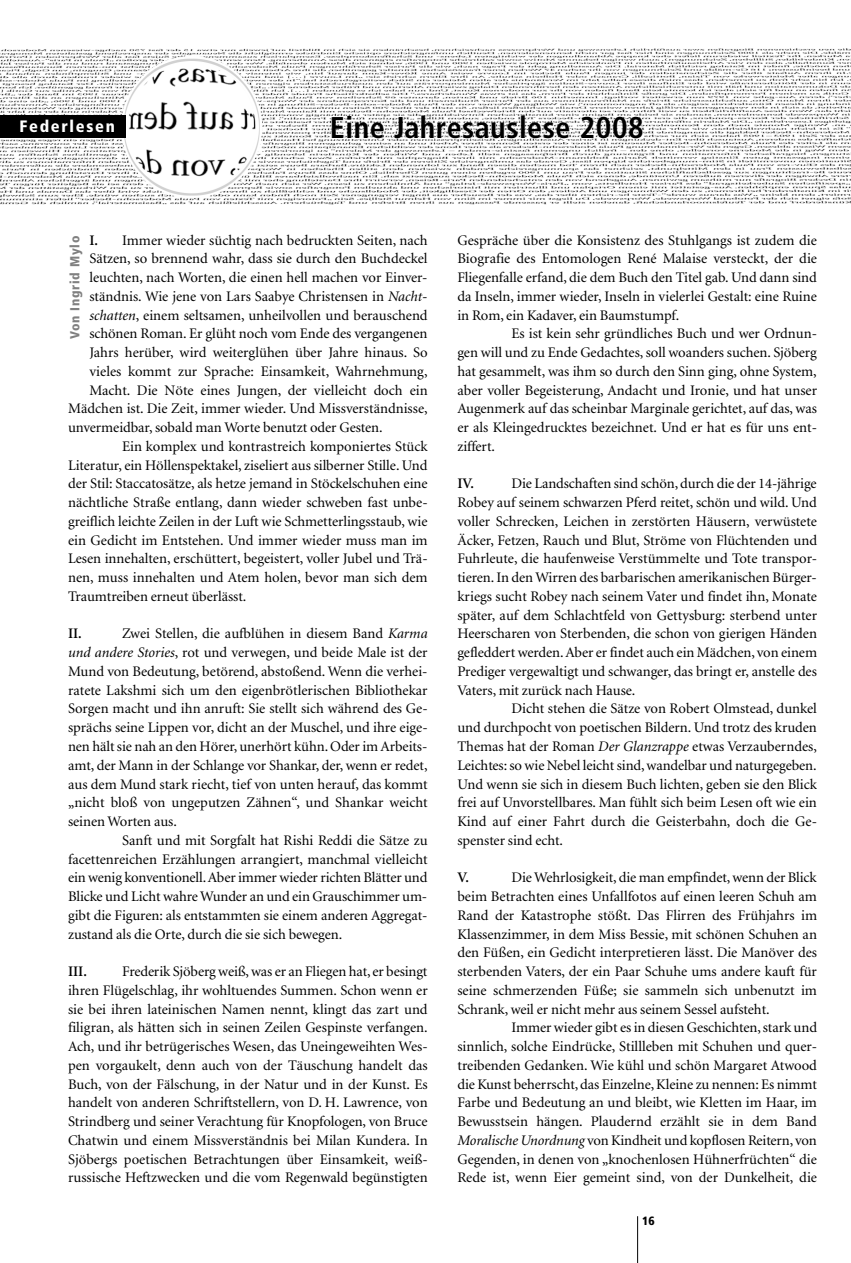
<style>
.page{position:relative;width:851px;height:1263px;background:#fff}
.page>*{position:absolute;margin:0;border:0;box-sizing:border-box;transform-origin:0 0}
.t1{font:700 condensed 30px "Frutiger";letter-spacing:.015em;color:#000}
.t2{font:900 condensed 16.5px "Frutiger";letter-spacing:.105em;color:#fff}
.t3{font:14.7px/18.8px "Minion";letter-spacing:-.005em;color:#000;text-align:justify}
.t4{font:600 14.7px "Minion";letter-spacing:-.005em;color:#000}
.t5{font:900 condensed 13.2px "Frutiger";letter-spacing:.05em;color:#808080}
.t6{font:900 condensed 12px "Frutiger";color:#000}
.s1{font-weight:600}
.s2{font-style:italic}
</style>
<div class="page">
<hr style="left:637px;top:1216px;width:1px;height:47px;background:#000">
<img style="left:0;top:48px;width:850px;height:157px">
<div style="left:0;top:115px;width:125px;height:23px;background:#000"></div>
<p class="t2" style="left:20px;top:120px;width:97px">Federlesen</p>
<h1 class="t1" style="left:330px;top:115px;width:315px">Eine Jahresauslese 2008</h1>
<p class="t3" style="left:89px;top:232px;width:340px"><span class="s1">I.</span> Immer wieder süchtig nach bedruckten Seiten, nach</p>
<p class="t3" style="left:89px;top:250px;width:340px">Sätzen, so brennend wahr, dass sie durch den Buchdeckel</p>
<p class="t3" style="left:89px;top:269px;width:340px">leuchten, nach Worten, die einen hell machen vor Einver-</p>
<p class="t3" style="left:89px;top:288px;width:340px">ständnis. Wie jene von Lars Saabye Christensen in <span class="s2">Nacht-</span></p>
<p class="t3" style="left:89px;top:307px;width:340px"><span class="s2">schatten</span>, einem seltsamen, unheilvollen und berauschend</p>
<p class="t3" style="left:89px;top:325px;width:339px">schönen Roman. Er glüht noch vom Ende des vergangenen</p>
<p class="t3" style="left:89px;top:344px;width:340px">Jahrs herüber, wird weiterglühen über Jahre hinaus. So</p>
<p class="t3" style="left:89px;top:363px;width:340px">vieles kommt zur Sprache: Einsamkeit, Wahrnehmung,</p>
<p class="t3" style="left:89px;top:382px;width:340px">Macht. Die Nöte eines Jungen, der vielleicht doch ein</p>
<p class="t3" style="left:68px;top:400px;width:361px">Mädchen ist. Die Zeit, immer wieder. Und Missverständnisse,</p>
<p class="t3" style="left:68px;top:419px;width:316px">unvermeidbar, sobald man Worte benutzt oder Gesten.</p>
<p class="t3" style="left:122px;top:438px;width:307px">Ein komplex und kontrastreich komponiertes Stück</p>
<p class="t3" style="left:68px;top:457px;width:361px">Literatur, ein Höllenspektakel, ziseliert aus silberner Stille. Und</p>
<p class="t3" style="left:68px;top:475px;width:361px">der Stil: Staccatosätze, als hetze jemand in Stöckelschuhen eine</p>
<p class="t3" style="left:68px;top:494px;width:361px">nächtliche Straße entlang, dann wieder schweben fast unbe-</p>
<p class="t3" style="left:68px;top:513px;width:361px">greiflich leichte Zeilen in der Luft wie Schmetterlingsstaub, wie</p>
<p class="t3" style="left:68px;top:532px;width:361px">ein Gedicht im Entstehen. Und immer wieder muss man im</p>
<p class="t3" style="left:68px;top:550px;width:361px">Lesen innehalten, erschüttert, begeistert, voller Jubel und Trä-</p>
<p class="t3" style="left:68px;top:569px;width:361px">nen, muss innehalten und Atem holen, bevor man sich dem</p>
<p class="t3" style="left:68px;top:588px;width:180px">Traumtreiben erneut überlässt.</p>
<p class="t4" style="left:68px;top:628px;width:15px">II.</p>
<p class="t5" style="left:69px;top:339px;width:105px;rotate:-90deg">Von Ingrid Mylo</p>
<p class="t3" style="left:68px;top:625px;width:361px;text-indent:54px">Zwei Stellen, die aufblühen in diesem Band <span class="s2">Karma und andere Stories</span>, rot und verwegen, und beide Male ist der Mund von Bedeutung, betörend, abstoßend. Wenn die verhei&shy;ratete Lakshmi sich um den eigenbrötlerischen Bibliothekar Sorgen macht und ihn anruft: Sie stellt sich während des Ge&shy;sprächs seine Lippen vor, dicht an der Muschel, und ihre eige&shy;nen hält sie nah an den Hörer, unerhört kühn. Oder im Arbeits&shy;amt, der Mann in der Schlange vor Shankar, der, wenn er redet, aus dem Mund stark riecht, tief von unten herauf, das kommt „nicht bloß von ungeputzen Zähnen“, und Shankar weicht seinen Worten aus.</p>
<p class="t3" style="left:68px;top:832px;width:361px;text-indent:54px">Sanft und mit Sorgfalt hat Rishi Reddi die Sätze zu facettenreichen Erzählungen arrangiert, manchmal vielleicht ein wenig konventionell.Aber immer wieder richten Blätter und Blicke und Licht wahre Wunder an und ein Grauschimmer um&shy;gibt die Figuren: als entstammten sie einem anderen Aggregat&shy;zustand als die Orte, durch die sie sich bewegen.</p>
<p class="t4" style="left:68px;top:965px;width:20px">III.</p>
<p class="t3" style="left:68px;top:963px;width:361px;text-indent:54px">Frederik Sjöberg weiß, was er an Fliegen hat, er besingt ihren Flügelschlag, ihr wohltuendes Summen. Schon wenn er sie bei ihren lateinischen Namen nennt, klingt das zart und filigran, als hätten sich in seinen Zeilen Gespinste verfangen.<br>Ach, und ihr betrügerisches Wesen, das Uneingeweihten Wes&shy;pen vorgaukelt, denn auch von der Täuschung handelt das Buch, von der Fälschung, in der Natur und in der Kunst. Es handelt von anderen Schriftstellern, von D. H. Lawrence, von Strindberg und seiner Verachtung für Knopfologen, von Bruce Chatwin und einem Missverständnis bei Milan Kundera. In Sjöbergs poetischen Betrachtungen über Einsamkeit, weiß&shy;russische Heftzwecken und die vom Regenwald begünstigten</p>
<p class="t3" style="left:457px;top:232px;width:361px">Gespräche über die Konsistenz des Stuhlgangs ist zudem die Biografie des Entomologen René Malaise versteckt, der die Fliegenfalle erfand, die dem Buch den Titel gab. Und dann sind da Inseln, immer wieder, Inseln in vielerlei Gestalt: eine Ruine in Rom, ein Kadaver, ein Baumstumpf.</p>
<p class="t3" style="left:457px;top:325px;width:361px;text-indent:54px">Es ist kein sehr gründliches Buch und wer Ordnun&shy;gen will und zu Ende Gedachtes, soll woanders suchen. Sjöberg hat gesammelt, was ihm so durch den Sinn ging, ohne System, aber voller Begeisterung, Andacht und Ironie, und hat unser Augenmerk auf das scheinbar Marginale gerichtet, auf das, was er als Kleingedrucktes bezeichnet. Und er hat es für uns ent&shy;ziffert.</p>
<p class="t4" style="left:457px;top:478px;width:18px">IV.</p>
<p class="t3" style="left:457px;top:475px;width:361px;text-indent:54px">Die Landschaften sind schön, durch die der 14-jährige Robey auf seinem schwarzen Pferd reitet, schön und wild. Und voller Schrecken, Leichen in zerstörten Häusern, verwüstete Äcker, Fetzen, Rauch und Blut, Ströme von Flüchtenden und Fuhrleute, die haufenweise Verstümmelte und Tote transpor&shy;tieren. In den Wirren des barbarischen amerikanischen Bürger&shy;kriegs sucht Robey nach seinem Vater und findet ihn, Monate später, auf dem Schlachtfeld von Gettysburg: sterbend unter Heerscharen von Sterbenden, die schon von gierigen Händen gefleddert werden. Aber er findet auch ein Mädchen, von einem Prediger vergewaltigt und schwanger, das bringt er, anstelle des Vaters, mit zurück nach Hause.</p>
<p class="t3" style="left:457px;top:700px;width:361px;text-indent:54px">Dicht stehen die Sätze von Robert Olmstead, dunkel und durchpocht von poetischen Bildern. Und trotz des kruden Themas hat der Roman <span class="s2">Der Glanzrappe</span> etwas Verzauberndes, Leichtes: so wie Nebel leicht sind, wandelbar und naturgegeben.<br>Und wenn sie sich in diesem Buch lichten, geben sie den Blick frei auf Unvorstellbares. Man fühlt sich beim Lesen oft wie ein Kind auf einer Fahrt durch die Geisterbahn, doch die Ge&shy;spenster sind echt.</p>
<p class="t4" style="left:457px;top:872px;width:13px">V.</p>
<p class="t3" style="left:457px;top:869px;width:361px;text-indent:54px">Die Wehrlosigkeit, die man empfindet, wenn der Blick beim Betrachten eines Unfallfotos auf einen leeren Schuh am Rand der Katastrophe stößt. Das Flirren des Frühjahrs im Klassenzimmer, in dem Miss Bessie, mit schönen Schuhen an den Füßen, ein Gedicht interpretieren lässt. Die Manöver des sterbenden Vaters, der ein Paar Schuhe ums andere kauft für seine schmerzenden Füße; sie sammeln sich unbenutzt im Schrank, weil er nicht mehr aus seinem Sessel aufsteht.</p>
<p class="t3" style="left:457px;top:1019px;width:361px;text-indent:54px">Immer wieder gibt es in diesen Geschichten, stark und sinnlich, solche Eindrücke, Stillleben mit Schuhen und quer&shy;treibenden Gedanken. Wie kühl und schön Margaret Atwood die Kunst beherrscht, das Einzelne, Kleine zu nennen: Es nimmt Farbe und Bedeutung an und bleibt, wie Kletten im Haar, im Bewusstsein hängen. Plaudernd erzählt sie in dem Band <span class="s2">Moralische Unordnung</span> von Kindheit und kopflosen Reitern, von Gegenden, in denen von „knochenlosen Hühnerfrüchten“ die Rede ist, wenn Eier gemeint sind, von der Dunkelheit, die</p>
<p class="t6" style="left:642px;top:1216px;width:14px">16</p>
</div>
